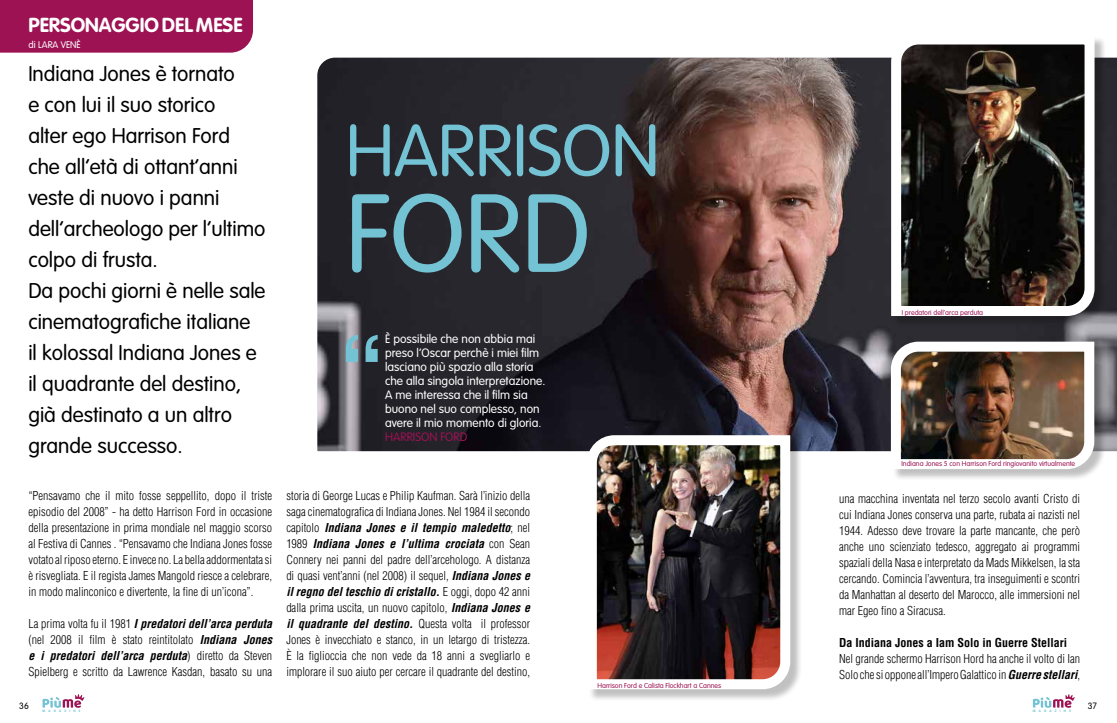
<style>
.page{position:relative;width:1117px;height:723px;background:#fff}
.page>*{position:absolute;margin:0;border:0;box-sizing:border-box;transform-origin:0 0}
.t1{font:300 109px "VAG Rounded";color:#74c3d5}
.t2{font:300 72px "VAG Rounded";color:#74c3d5}
.t3{font:300 21px/31px "VAG Rounded";color:#000}
.t4{font:700 20px "VAG Rounded";color:#fff}
.t5{font:300 condensed 12px/16px "Helvetica";color:#000;text-align:justify}
.t6{font:300 12px/14px "VAG Rounded";color:#fff}
.t7{font:700 condensed 12px "Helvetica";color:#000}
.t8{font:300 12px "VAG Rounded";color:#9c1253}
.t9{font:300 9.5px "VAG Rounded";color:#fff}
.t10{font:300 9px "VAG Rounded";color:#000}
.t11{font:300 7px "VAG Rounded";color:#9c1253}
.t12{font:700 3.3px "VAG Rounded";letter-spacing:.955em;color:#71c2d5}
.s1{font-weight:700;font-style:italic}
</style>
<div class="page">
<svg style="left:317px;top:57px;width:800px;height:395px;background:#3f3537"></svg>
<div style="left:0;top:0;width:253px;height:53px;background:#9c1253"></div>
<div style="left:588px;top:437px;width:214px;height:265px;background:#000;opacity:.25"></div>
<img style="left:582px;top:430px;width:213px;height:264px">
<div style="left:893px;top:36px;width:214px;height:292px;background:#000;opacity:.25"></div>
<svg style="left:886px;top:36px;width:213px;height:285px;background:#44403c"></svg>
<div style="left:892px;top:343px;width:214px;height:138px;background:#000;opacity:.25"></div>
<img style="left:886px;top:337px;width:213px;height:137px">
<svg style="left:346px;top:335px;width:32px;height:27px"></svg>
<svg style="left:1033px;top:694px;width:42px;height:14px"></svg>
<svg style="left:43px;top:694px;width:41px;height:14px"></svg>
<h3 class="t4" style="left:29px;top:14px;width:216px">PERSONAGGIO DEL MESE</h3>
<p class="t9" style="left:29px;top:40px;width:54px">di LARA VENÈ</p>
<p class="t3" style="left:28px;top:58px;width:239px">Indiana Jones è tornato<br>e con lui il suo storico<br>alter ego Harrison Ford che all’età di ottant’anni veste di nuovo i panni dell’archeologo per l’ultimo colpo di frusta.<br>Da pochi giorni è nelle sale cinematografiche italiane<br>il kolossal Indiana Jones e il quadrante del destino, già destinato a un altro grande successo.</p>
<p class="t5" style="left:28px;top:488px;width:245px">“Pensavamo che il mito fosse seppellito, dopo il triste episodio del 2008” - ha detto Harrison Ford in occasione della presentazione in prima mondiale nel maggio scorso al Festiva di Cannes . “Pensavamo che Indiana Jones fosse votato al riposo eterno. E invece no. La bella addormentata si è risvegliata. E il regista James Mangold riesce a celebrare, in modo malinconico e divertente, la fine di un’icona”.</p>
<p class="t5" style="left:28px;top:616px;width:245px">La prima volta fu il 1981 <span class="s1">I predatori dell’arca perduta </span>(nel 2008 il film è stato reintitolato <span class="s1">Indiana Jones e i predatori dell’arca perduta</span>) diretto da Steven Spielberg e scritto da Lawrence Kasdan, basato su una</p>
<h2 class="t2" style="left:346px;top:109px;width:315px">HARRISON</h2>
<h1 class="t1" style="left:346px;top:171px;width:246px">FORD</h1>
<p class="t6" style="left:385px;top:331px;width:162px">È possibile che non abbia mai preso l’Oscar perchè i miei film lasciano più spazio alla storia che alla singola interpretazione.<br>A me interessa che il film sia buono nel suo complesso, non avere il mio momento di gloria.</p>
<p class="t8" style="left:385px;top:430px;width:84px">HARRISON FORD</p>
<p class="t5" style="left:286px;top:488px;width:245px">storia di George Lucas e Philip Kaufman. Sarà l’inizio della saga cinematografica di Indiana Jones. Nel 1984 il secondo capitolo <span class="s1">Indiana Jones e il tempio maledetto</span>; nel 1989 <span class="s1">Indiana Jones e l’ultima crociata</span> con Sean Connery nei panni del padre dell’arcehologo. A distanza di quasi vent’anni (nel 2008) il sequel, <span class="s1">Indiana Jones e il regno del teschio di cristallo.</span> E oggi, dopo 42 anni dalla prima uscita, un nuovo capitolo, <span class="s1">Indiana Jones e il quadrante del destino.</span> Questa volta il professor Jones è invecchiato e stanco, in un letargo di tristezza.<br>È la figlioccia che non vede da 18 anni a svegliarlo e implorare il suo aiuto per cercare il quadrante del destino,</p>
<p class="t11" style="left:597px;top:681px;width:125px">Harrison Ford e Calista Flockhart a Cannes</p>
<p class="t11" style="left:902px;top:308px;width:83px">I predatori dell’arca perduta</p>
<p class="t11" style="left:901px;top:460px;width:175px">Indiana Jones 5 con Harrison Ford ringiovanito virtualmente</p>
<p class="t5" style="left:839px;top:491px;width:242px">una macchina inventata nel terzo secolo avanti Cristo di cui Indiana Jones conserva una parte, rubata ai nazisti nel 1944. Adesso deve trovare la parte mancante, che però anche uno scienziato tedesco, aggregato ai programmi spaziali della Nasa e interpretato da Mads Mikkelsen, la sta cercando. Comincia l’avventura, tra inseguimenti e scontri da Manhattan al deserto del Marocco, alle immersioni nel mar Egeo fino a Siracusa.</p>
<p class="t7" style="left:839px;top:636px;width:230px">Da Indiana Jones a Iam Solo in Guerre Stellari</p>
<p class="t5" style="left:839px;top:651px;width:242px">Nel grande schermo Harrison Hord ha anche il volto di Ian<br>Solo che si oppone all’Impero Galattico in <span class="s1">Guerre stellari</span>,</p>
<p class="t10" style="left:19px;top:701px;width:11px">36</p>
<p class="t10" style="left:1088px;top:701px;width:11px">37</p>
<p class="t12" style="left:43px;top:708px;width:39px">MAGAZINE</p>
<p class="t12" style="left:1033px;top:708px;width:39px">MAGAZINE</p>
</div>
